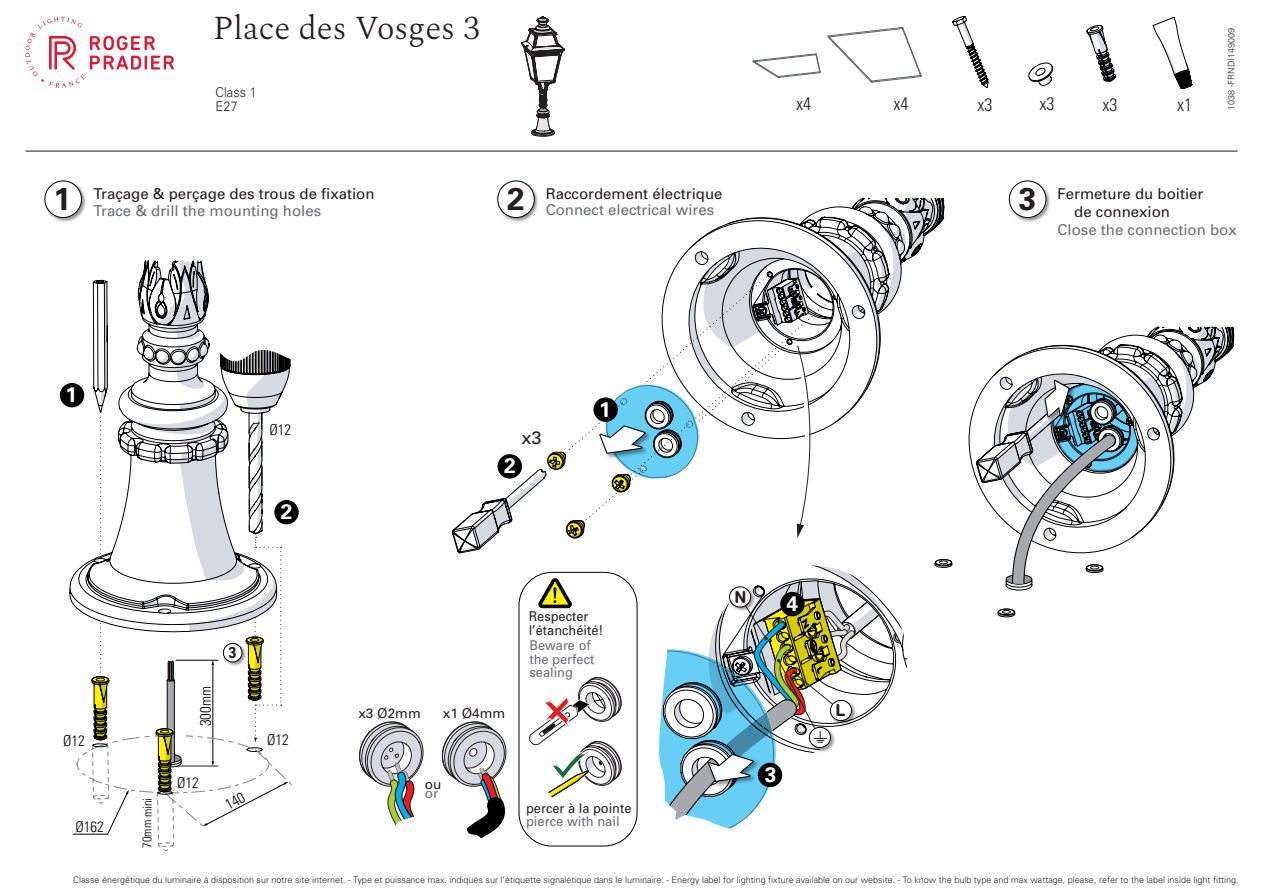
<style>
.page{position:relative;width:1263px;height:893px;background:#fff}
.page>*{position:absolute;margin:0;border:0;box-sizing:border-box;transform-origin:0 0}
.t1{font:300 33px "Spectral";color:#231f20}
.t2{font:700 31.5px "Univers LT Std";color:#231f20}
.t3{font:700 21px "Univers LT Std";color:#fff}
.t4{font:300 condensed 18px "Univers";color:#231f20}
.t5{font:18px "Univers";color:#231f20}
.t6{font:700 17.55px "DIN Next Rounded LT Pro";color:#231f20;scale:1.04 1}
.t7{font:700 16.2px "DIN Next Rounded LT Pro";color:#231f20}
.t8{font:15px/18px "Univers";color:#231f20}
.t9{font:15px "Univers";color:#6c6d70}
.t10{font:300 condensed 15px "Univers";color:#000001}
.t11{font:13.5px/13.5px "Univers";color:#262324;scale:.95 1}
.t12{font:13.5px/13.5px "Univers";color:#6c6d70;scale:.95 1}
.t13{font:13.5px "Univers";color:#231f20}
.t14{font:13.5px "Univers";color:#6c6d70;scale:.96 1}
.t15{font:300 13.5px/13.5px "Univers";color:#262324;scale:.95 1}
.t16{font:13.5px "Univers";color:#6c6d70}
.t17{font:300 condensed 12.45px "Univers";color:#000001}
.t18{font:300 9px "Univers";color:#231f20}
.t19{font:300 9px "Univers";color:#262324}
</style>
<div class="page">
<hr style="left:26px;top:151px;width:1212px;height:1px;background:#231f20">
<svg style="left:952px;top:16px;width:37px;height:72px"></svg>
<svg style="left:1028px;top:62px;width:25px;height:24px"></svg>
<svg style="left:1086px;top:25px;width:30px;height:57px"></svg>
<svg style="left:1152px;top:16px;width:41px;height:73px"></svg>
<div style="left:60px;top:383px;width:24px;height:24px;background:#000001;border-radius:50%"></div>
<div style="left:274px;top:500px;width:25px;height:24px;background:#000001;border-radius:50%"></div>
<svg style="left:694px;top:150px;width:250px;height:2px"></svg>
<svg style="left:672px;top:197px;width:273px;height:226px"></svg>
<svg style="left:659px;top:565px;width:248px;height:264px"></svg>
<svg style="left:451px;top:273px;width:385px;height:281px"></svg>
<img style="left:497px;top:180px;width:41px;height:42px">
<div style="left:498px;top:181px;width:36px;height:37px;background:#fff;border-radius:50%"></div>
<div style="left:497px;top:181px;width:37px;height:37px;border:1px solid #000001;border-radius:50%"></div>
<img style="left:1008px;top:180px;width:42px;height:42px">
<div style="left:1009px;top:181px;width:37px;height:37px;background:#fff;border-radius:50%"></div>
<div style="left:1009px;top:181px;width:37px;height:37px;border:1px solid #000001;border-radius:50%"></div>
<img style="left:44px;top:180px;width:42px;height:42px">
<div style="left:45px;top:181px;width:36px;height:37px;background:#fff;border-radius:50%"></div>
<div style="left:45px;top:181px;width:37px;height:37px;border:1px solid #000001;border-radius:50%"></div>
<svg style="left:359px;top:721px;width:65px;height:105px"></svg>
<svg style="left:441px;top:721px;width:66px;height:118px"></svg>
<svg style="left:538px;top:578px;width:34px;height:30px"></svg>
<div style="left:518px;top:572px;width:119px;height:274px;border:1px solid #000001;border-radius:33px"></div>
<svg style="left:529px;top:677px;width:93px;height:121px"></svg>
<svg style="left:25px;top:17px;width:149px;height:71px"></svg>
<svg style="left:827px;top:27px;width:95px;height:56px"></svg>
<svg style="left:968px;top:326px;width:267px;height:208px"></svg>
<svg style="left:997px;top:608px;width:19px;height:10px"></svg>
<svg style="left:934px;top:559px;width:19px;height:9px"></svg>
<svg style="left:1006px;top:580px;width:26px;height:10px"></svg>
<div style="left:1006px;top:580px;width:26px;height:10px;border:1px solid #000001;border-radius:50%"></div>
<svg style="left:1006px;top:577px;width:26px;height:10px"></svg>
<div style="left:1006px;top:577px;width:26px;height:11px;border:1px solid #000001;border-radius:50%"></div>
<img style="left:1042px;top:378px;width:35px;height:2px">
<svg style="left:976px;top:380px;width:162px;height:205px"></svg>
<svg style="left:752px;top:53px;width:69px;height:25px"></svg>
<svg style="left:521px;top:16px;width:44px;height:121px"></svg>
<svg style="left:72px;top:260px;width:221px;height:592px"></svg>
<h1 class="t1" style="left:213px;top:4px;width:268px">Place des Vosges 3</h1>
<h3 class="t15" style="left:216px;top:85px;width:45px">Class 1<br>E27</h3>
<h3 class="t4" style="left:796px;top:93px;width:16px">x4</h3>
<h3 class="t4" style="left:893px;top:93px;width:16px">x4</h3>
<h3 class="t4" style="left:977px;top:93px;width:16px">x3</h3>
<h3 class="t4" style="left:1039px;top:93px;width:16px">x3</h3>
<h3 class="t4" style="left:1102px;top:93px;width:16px">x3</h3>
<h3 class="t4" style="left:1177px;top:93px;width:16px">x1</h3>
<p class="t19" style="left:1226px;top:110px;width:83px;rotate:-90deg">1038 -FRNDI149009</p>
<h2 class="t2" style="left:54px;top:180px;width:19px">1</h2>
<h3 class="t8" style="left:93px;top:185px;width:283px">Traçage &amp; perçage des trous de fixation</h3>
<h3 class="t9" style="left:93px;top:202px;width:229px">Trace &amp; drill the mounting holes</h3>
<h3 class="t9" style="left:507px;top:201px;width:208px"><sup>2</sup> Connect electrical wires</h3>
<h2 class="t2" style="left:1019px;top:180px;width:19px">3</h2>
<h3 class="t8" style="left:546px;top:184px;width:178px">Raccordement électrique</h3>
<h3 class="t8" style="left:1074px;top:184px;width:131px;text-indent:-17px">Fermeture du boitier de connexion</h3>
<h3 class="t9" style="left:1057px;top:220px;width:181px">Close the connection box</h3>
<h3 class="t3" style="left:66px;top:382px;width:13px">1</h3>
<h3 class="t10" style="left:63px;top:732px;width:23px">Ø12</h3>
<h3 class="t10" style="left:269px;top:421px;width:23px">Ø12</h3>
<h3 class="t3" style="left:281px;top:499px;width:13px">2</h3>
<h3 class="t10" style="left:197px;top:726px;width:42px;rotate:-90deg">300mm</h3>
<h3 class="t7" style="left:228px;top:643px;width:11px">3</h3>
<h3 class="t10" style="left:267px;top:730px;width:23px">Ø12</h3>
<h3 class="t5" style="left:521px;top:428px;width:22px">x3</h3>
<h3 class="t3" style="left:504px;top:454px;width:13px">2</h3>
<h3 class="t3" style="left:599px;top:397px;width:13px">1</h3>
<h3 class="t13" style="left:358px;top:705px;width:64px">x3 Ø2mm</h3>
<h3 class="t13" style="left:443px;top:705px;width:64px">x1 Ø4mm</h3>
<h3 class="t11" style="left:529px;top:610px;width:80px">Respecter l’étanchéité!</h3>
<h3 class="t12" style="left:529px;top:639px;width:70px">Beware of the perfect sealing</h3>
<h3 class="t6" style="left:734px;top:586px;width:13px">N</h3>
<h3 class="t3" style="left:786px;top:591px;width:13px">4</h3>
<h3 class="t6" style="left:835px;top:700px;width:11px">L</h3>
<h3 class="t10" style="left:75px;top:818px;width:30px">Ø162</h3>
<h3 class="t17" style="left:140px;top:848px;width:51px;rotate:-90deg">70mm mini</h3>
<h3 class="t10" style="left:177px;top:774px;width:23px">Ø12</h3>
<h3 class="t13" style="left:425px;top:776px;width:18px">ou</h3>
<h3 class="t16" style="left:425px;top:785px;width:15px">or</h3>
<h3 class="t11" style="left:526px;top:801px;width:113px">percer à la pointe</h3>
<h3 class="t14" style="left:526px;top:813px;width:99px">pierce with nail</h3>
<h3 class="t3" style="left:765px;top:762px;width:13px">3</h3>
<p class="t18" style="left:73px;top:874px;width:1167px">Classe énergétique du luminaire à disposition sur notre site internet. - Type et puissance max. indiqués sur l’étiquette signalétique dans le luminaire. - Energy label for lighting fixture available on our website. - To know the bulb type and max wattage, please, refer to the label inside light fitting.</p>
</div>
